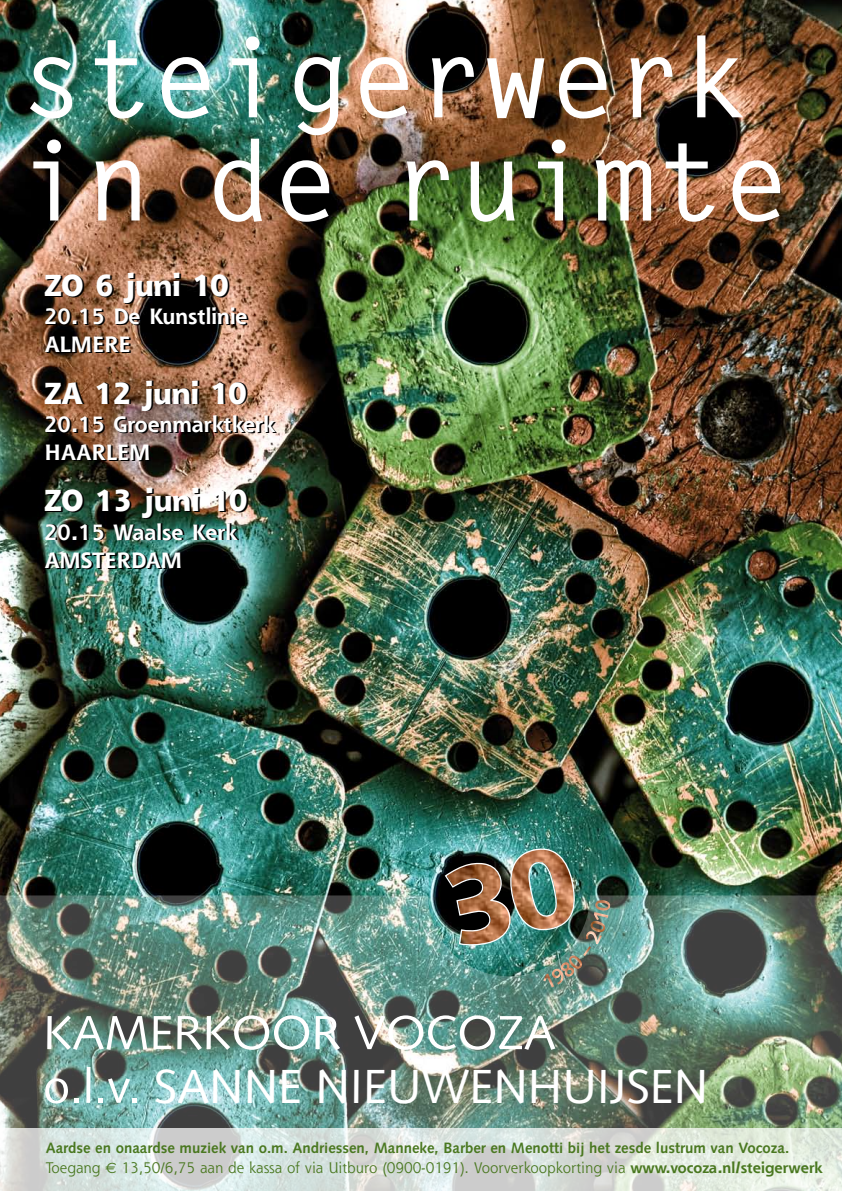
<style>
.page{position:relative;width:842px;height:1191px;background:#fff}
.page>*{position:absolute;margin:0;border:0;box-sizing:border-box;transform-origin:0 0}
.t1{font:700 110.3px/103.2px "Letter Gothic Std";color:#fff}
.t2{font:47.8px "Syntax";color:#fff}
.t3{font:800 29.7px "Shannon";color:#fff}
.t4{font:700 21.7px/28.3px "Shannon";color:#fff}
.t5{font:15px "Shannon";color:#4a7820}
.t6{font:700 15px "Syntax";color:#4a7820}
.s1{font-family:"Euro Sans"}
.s2{font-weight:700}
</style>
<div class="page">
<img style="left:0;top:0;width:842px;height:1128px">
<svg style="left:0;top:1128px;width:842px;height:63px;background:#d9e1dc"></svg>
<img style="left:444px;top:845px;width:133px;height:50px">
<img style="left:0;top:895px;width:842px;height:232px">
<svg style="left:47px;top:1015px;width:100px;height:34px"></svg>
<svg style="left:153px;top:1016px;width:18px;height:33px"></svg>
<img style="left:177px;top:1015px;width:132px;height:35px">
<svg style="left:315px;top:1016px;width:25px;height:34px"></svg>
<img style="left:354px;top:1015px;width:201px;height:34px">
<svg style="left:45px;top:1078px;width:23px;height:25px"></svg>
<svg style="left:74px;top:1098px;width:5px;height:4px"></svg>
<div style="left:86px;top:1067px;width:5px;height:35px;background:#fff"></div>
<svg style="left:98px;top:1078px;width:38px;height:24px"></svg>
<img style="left:543px;top:900px;width:67px;height:87px">
<h1 class="t1" style="left:20px;top:28px;width:771px">steigerwerk in de ruimte</h1>
<h3 class="t3" style="left:44px;top:266px;width:186px">ZO 6 juni 10</h3>
<h3 class="t4" style="left:44px;top:302px;width:205px">20.15 De Kunstlinie<br>ALMERE</h3>
<h3 class="t3" style="left:44px;top:373px;width:204px">ZA 12 juni 10</h3>
<h3 class="t4" style="left:44px;top:410px;width:232px">20.15 Groenmarktkerk<br>HAARLEM</h3>
<h3 class="t3" style="left:44px;top:481px;width:205px">ZO 13 juni 10</h3>
<h3 class="t4" style="left:44px;top:517px;width:194px">20.15 Waalse Kerk<br>AMSTERDAM</h3>
<h2 class="t2" style="left:154px;top:1058px;width:556px">SANNE NIEUWENHUIJSEN</h2>
<p class="t6" style="left:46px;top:1139px;width:745px">Aardse en onaardse muziek van o.m. Andriessen, Manneke, Barber en Menotti bij het zesde lustrum van Vocoza.</p>
<p class="t5" style="left:46px;top:1158px;width:778px">Toegang <span class="s1">m</span> 13,50/6,75 aan de kassa of via Uitburo (0900-0191). Voorverkoopkorting via <span class="s2">www.vocoza.nl/steigerwerk</span></p>
</div>
